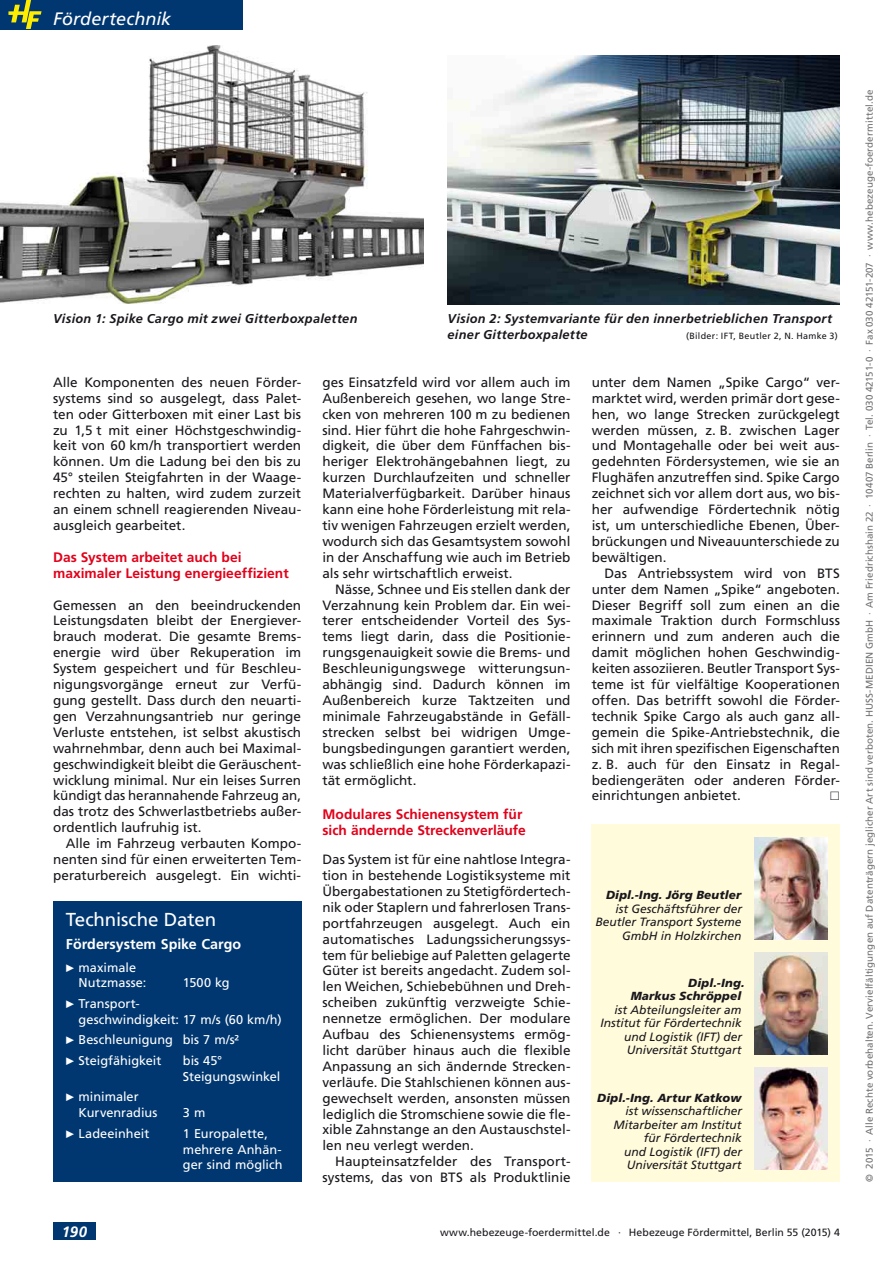
<style>
.page{position:relative;width:893px;height:1263px;background:#fff}
.page>*{position:absolute;margin:0;border:0;box-sizing:border-box;transform-origin:0 0}
.t1{font:18.75px "Frutiger LT Std";letter-spacing:-.005em;color:#fff}
.t2{font:italic 18px "Frutiger LT Std";letter-spacing:.005em;color:#fff}
.t3{font:italic 700 15px "Frutiger LT Std";color:#fff}
.t4{font:700 14.25px "Frutiger LT Std";color:#fff}
.t5{font:700 13.8px/15.9px "Frutiger LT Std";color:#e2001a}
.t6{font:13.5px/15.9px "Frutiger LT Std";color:#1a171c;text-align:justify}
.t7{font:12.75px/15.8px "Frutiger LT Std";color:#fff}
.t8{font:italic 700 12.75px/15.9px "Frutiger LT Std";letter-spacing:.02em;color:#1a171c}
.t9{font:italic 12px/13.5px "Frutiger LT Std";color:#1a171c;text-align:right}
.t10{font:italic 900 11.7px/13.5px "Frutiger LT Std";letter-spacing:.015em;color:#1a171c;text-align:right}
.t11{font:10.5px "Frutiger LT Std";letter-spacing:.005em;color:#1a171c}
.t12{font:9.75px "Frutiger LT Std";letter-spacing:.01em;color:#6f7072}
.t13{font:9px "Frutiger LT Std";letter-spacing:.035em;color:#1a171c}
</style>
<div class="page">
<div style="left:0;top:0;width:242px;height:30px;background:#003771"></div>
<svg style="left:8px;top:0;width:34px;height:29px"></svg>
<div style="left:53px;top:1223px;width:43px;height:17px;background:#003771"></div>
<img style="left:0;top:45px;width:424px;height:259px">
<img style="left:447px;top:55px;width:393px;height:250px">
<div style="left:53px;top:902px;width:248px;height:280px;background:#003771"></div>
<div style="left:592px;top:824px;width:248px;height:358px;background:#fffbdb"></div>
<img style="left:755px;top:837px;width:72px;height:102px">
<img style="left:755px;top:952px;width:72px;height:102px">
<img style="left:755px;top:1067px;width:72px;height:102px">
<h2 class="t2" style="left:53px;top:12px;width:120px">Fördertechnik</h2>
<p class="t8" style="left:53px;top:312px;width:306px">Vision 1: Spike Cargo mit zwei Gitterboxpaletten</p>
<p class="t8" style="left:447px;top:312px;width:386px">Vision 2: Systemvariante für den innerbetrieblichen Transport einer Gitterboxpalette</p>
<p class="t13" style="left:686px;top:332px;width:153px">(Bilder: IFT, Beutler 2, N. Hamke 3)</p>
<p class="t6" style="left:53px;top:375px;width:250px">Alle Komponenten des neuen Förder&shy;systems sind so ausgelegt, dass Palet&shy;ten oder Gitterboxen mit einer Last bis zu 1,5 t mit einer Höchstgeschwindig&shy;keit von 60 km/h transportiert werden können. Um die Ladung bei den bis zu 45° steilen Steigfahrten in der Waage&shy;rechten zu halten, wird zudem zurzeit an einem schnell reagierenden Niveau&shy;ausgleich gearbeitet.</p>
<p class="t5" style="left:53px;top:550px;width:237px">Das System arbeitet auch bei maximaler Leistung energieeffizient</p>
<p class="t6" style="left:53px;top:598px;width:250px">Gemessen an den beeindruckenden Leistungsdaten bleibt der Energiever&shy;brauch moderat. Die gesamte Brems&shy;energie wird über Rekuperation im System gespeichert und für Beschleu&shy;nigungsvorgänge erneut zur Verfü&shy;gung gestellt. Dass durch den neuarti&shy;gen Verzahnungsantrieb nur geringe Verluste entstehen, ist selbst akustisch wahrnehmbar, denn auch bei Maximal&shy;geschwindigkeit bleibt die Geräuschent&shy;wicklung minimal. Nur ein leises Surren kündigt das herannahende Fahrzeug an, das trotz des Schwerlastbetriebs außer&shy;ordentlich laufruhig ist.</p>
<p class="t6" style="left:53px;top:837px;width:250px;text-indent:13px">Alle im Fahrzeug verbauten Kompo&shy;nenten sind für einen erweiterten Tem&shy;peraturbereich ausgelegt. Ein wichti-</p>
<h1 class="t1" style="left:66px;top:912px;width:152px">Technische Daten</h1>
<p class="t4" style="left:66px;top:938px;width:177px">Fördersystem Spike Cargo</p>
<p class="t7" style="left:79px;top:960px;width:69px;text-indent:-13px">▶ maximale<br>Nutzmasse:</p>
<p class="t7" style="left:183px;top:976px;width:48px">1500 kg</p>
<p class="t7" style="left:79px;top:997px;width:204px;text-indent:-13px">▶ Transport-<br>geschwindigkeit: 17 m/s (60 km/h)</p>
<p class="t7" style="left:66px;top:1031px;width:175px;line-height:20.7px">▶ Beschleunigung bis 7 m/s² ▶ Steigfähigkeit</p>
<p class="t7" style="left:183px;top:1054px;width:99px">bis 45°<br>Steigungswinkel</p>
<p class="t7" style="left:79px;top:1090px;width:80px;text-indent:-13px">▶ minimaler<br>Kurvenradius</p>
<p class="t7" style="left:183px;top:1106px;width:24px">3 m</p>
<p class="t7" style="left:66px;top:1127px;width:85px">▶ Ladeeinheit</p>
<p class="t7" style="left:183px;top:1127px;width:101px">1 Europalette, mehrere Anhän&shy;ger sind möglich</p>
<p class="t3" style="left:62px;top:1225px;width:27px">190</p>
<p class="t6" style="left:322px;top:375px;width:250px">ges Einsatzfeld wird vor allem auch im Außenbereich gesehen, wo lange Stre&shy;cken von mehreren 100 m zu bedienen sind. Hier führt die hohe Fahrgeschwin&shy;digkeit, die über dem Fünffachen bis&shy;heriger Elektrohängebahnen liegt, zu kurzen Durchlaufzeiten und schneller Materialverfügbarkeit. Darüber hinaus kann eine hohe Förderleistung mit rela&shy;tiv wenigen Fahrzeugen erzielt werden, wodurch sich das Gesamtsystem sowohl in der Anschaffung wie auch im Betrieb als sehr wirtschaftlich erweist.</p>
<p class="t6" style="left:322px;top:582px;width:250px;text-indent:13px">Nässe, Schnee und Eis stellen dank der Verzahnung kein Problem dar. Ein wei&shy;terer entscheidender Vorteil des Sys&shy;tems liegt darin, dass die Positionie&shy;rungsgenauigkeit sowie die Brems- und Beschleunigungswege witterungsun&shy;abhängig sind. Dadurch können im Außenbereich kurze Taktzeiten und minimale Fahrzeugabstände in Gefäll&shy;strecken selbst bei widrigen Umge&shy;bungsbedingungen garantiert werden, was schließlich eine hohe Förderkapazi&shy;tät ermöglicht.</p>
<p class="t5" style="left:322px;top:808px;width:205px">Modulares Schienensystem für sich ändernde Streckenverläufe</p>
<p class="t6" style="left:322px;top:852px;width:250px">Das System ist für eine nahtlose Integra&shy;tion in bestehende Logistiksysteme mit Übergabestationen zu Stetigfördertech&shy;nik oder Staplern und fahrerlosen Trans&shy;portfahrzeugen ausgelegt. Auch ein automatisches Ladungssicherungssys&shy;tem für beliebige auf Paletten gelagerte Güter ist bereits angedacht. Zu dem sol&shy;len Weichen, Schiebebühnen und Dreh&shy;scheiben zukünftig verzweigte Schie&shy;nennetze ermöglichen. Der modulare Aufbau des Schienensystems ermög&shy;licht darüber hinaus auch die flexible Anpassung an sich ändernde Strecken&shy;verläufe. Die Stahlschienen können aus&shy;gewechselt werden, ansonsten müssen lediglich die Stromschiene sowie die fle&shy;xible Zahnstange an den Austauschstel&shy;len neu verlegt werden.</p>
<p class="t6" style="left:322px;top:1155px;width:250px;text-align:right">Haupteinsatzfelder des Transport&shy;systems, das von BTS als Produktlinie</p>
<p class="t6" style="left:592px;top:375px;width:250px">unter dem Namen „Spike Cargo“ ver&shy;marktet wird, werden primär dort gese&shy;hen, wo lange Strecken zurückgelegt werden müssen, z. B. zwischen Lager und Montagehalle oder bei weit aus&shy;gedehnten Fördersystemen, wie sie an Flughäfen anzutreffen sind. Spike Cargo zeichnet sich vor allem dort aus, wo bis&shy;her aufwendige Fördertechnik nötig ist, um unterschiedliche Ebenen, Über&shy;brückungen und Niveauunterschiede zu bewältigen.</p>
<p class="t6" style="left:592px;top:566px;width:250px;text-indent:13px">Das Antriebssystem wird von BTS unter dem Namen „Spike“ angeboten.<br>Dieser Begriff soll zum einen an die maximale Traktion durch Formschluss erinnern und zum anderen auch die damit möglichen hohen Geschwindig&shy;keiten assoziieren. Beutler Transport Sys&shy;teme ist für vielfältige Kooperationen offen. Das betrifft sowohl die Förder&shy;technik Spike Cargo als auch ganz all&shy;gemein die Spike-Antriebstechnik, die sich mit ihren spezifischen Eigen schaften z. B. auch für den Einsatz in Regal&shy;bediengeräten oder anderen Förder&shy;einrichtungen anbietet.</p>
<p class="t10" style="left:606px;top:889px;width:137px">Dipl.-Ing. Jörg Beutler</p>
<p class="t9" style="left:595px;top:903px;width:148px">ist Geschäftsführer der<br>Beutler Transport Systeme<br>GmbH in Holzkirchen</p>
<p class="t10" style="left:631px;top:977px;width:115px">Dipl.-Ing.<br>Markus Schröppel</p>
<p class="t9" style="left:600px;top:1004px;width:143px">ist Abteilungsleiter am<br>Institut für Fördertechnik und Logistik (IFT) der<br>Universität Stuttgart</p>
<p class="t10" style="left:597px;top:1092px;width:146px">Dipl.-Ing. Artur Katkow</p>
<p class="t9" style="left:613px;top:1105px;width:130px">ist wissenschaftlicher<br>Mitarbeiter am Institut für Fördertechnik<br>und Logistik (IFT) der<br>Universität Stuttgart</p>
<p class="t11" style="left:440px;top:1228px;width:401px">www.hebezeuge-foerdermittel.de · Hebezeuge Fördermittel, Berlin 55 (2015) 4</p>
<p class="t12" style="left:865px;top:1182px;width:1093px;rotate:-90deg">© 2015 · Alle Rechte vorbehalten. Vervielfältigungen auf Datenträgern jeglicher Art sind verboten. HUSS-MEDIEN GmbH · Am Friedrichshain 22 · 10407 Berlin · Tel. 030 42151-0 · Fax 030 42151-207 · www.hebezeuge-foerdermittel.de</p>
</div>
